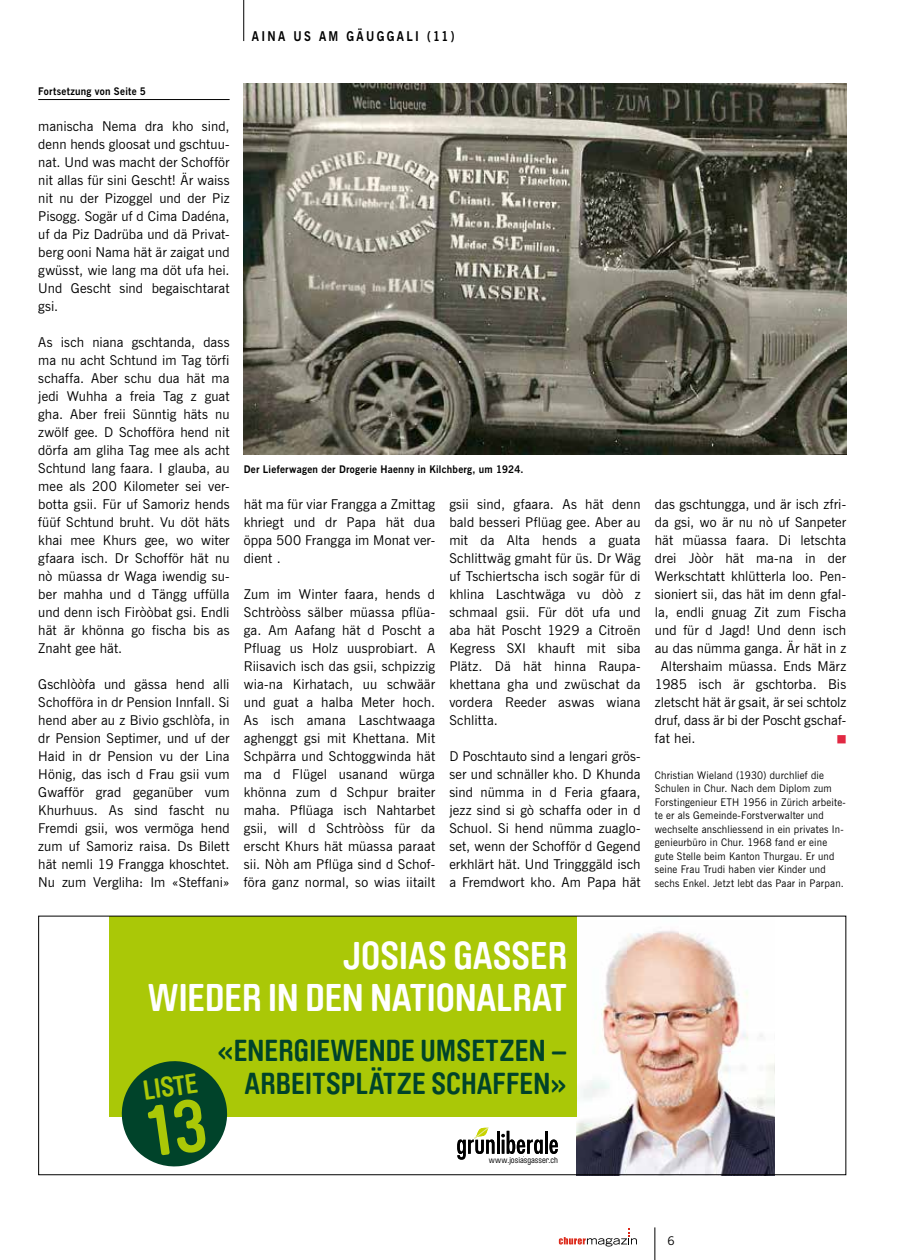
<style>
.page{position:relative;width:899px;height:1260px;background:#fff}
.page>*{position:absolute;margin:0;border:0;box-sizing:border-box;transform-origin:0 0}
.t1{font:700 38.1px/41.4px "Brauer Neue";color:#fff;text-align:right}
.t2{font:700 30px "Brauer Neue";letter-spacing:.005em;color:#00432a}
.t3{font:700 27.3px "Brauer Neue";color:#aac807}
.t4{font:13.5px/18px "News Gothic BT";letter-spacing:.005em;color:#000;text-align:justify}
.t5{font:700 13.5px "News Gothic BT";letter-spacing:.2em;color:#000;scale:.86 1}
.t6{font:12px "News Gothic BT";color:#000}
.t7{font:10.5px/13.5px "News Gothic BT";letter-spacing:.02em;color:#000;scale:.95 1}
.t8{font:700 10.5px "News Gothic BT";letter-spacing:.025em;color:#000;scale:.95 1}
.t9{font:9px "Zapf Dingbats IT Cby BT";color:#e12842}
.t10{font:8.4px "Brauer Neue";color:#000}
</style>
<div class="page">
<hr style="left:243px;top:0;width:1px;height:41px;background:#000">
<hr style="left:654px;top:1227px;width:1px;height:33px;background:#000">
<svg style="left:559px;top:1228px;width:78px;height:18px"></svg>
<hr style="left:38px;top:99px;width:192px;height:1px;background:#000">
<img style="left:577px;top:930px;width:197px;height:243px">
<div style="left:110px;top:916px;width:467px;height:201px;background:#aac807"></div>
<svg style="left:457px;top:1127px;width:101px;height:33px"></svg>
<img style="left:244px;top:84px;width:602px;height:371px">
<svg style="left:121px;top:1061px;width:107px;height:106px"></svg>
<p class="t5" style="left:252px;top:28px;width:237px">AINA US AM GÄUGGALI (11)</p>
<p class="t8" style="left:38px;top:85px;width:115px">Fortsetzung von Seite 5</p>
<p class="t4" style="left:38px;top:117px;width:193px">manischa Nema dra kho sind, denn hends gloosat und gschtuu&shy;nat. Und was macht der Schofför nit allas für sini Gescht! Är waiss nit nu der Pizoggel und der Piz Pisogg. Sogär uf d Cima Dadéna, uf da Piz Dadrüba und dä Privat&shy;berg ooni Nama hät är zaigat und gwüsst, wie lang ma döt ufa hei.<br>Und Gescht sind begaischtarat gsi.</p>
<p class="t4" style="left:38px;top:333px;width:193px">As isch niana gschtanda, dass ma nu acht Schtund im Tag törfi schaffa. Aber schu dua hät ma jedi Wuhha a freia Tag z guat gha. Aber freii Sünntig häts nu zwölf gee. D Schofföra hend nit dörfa am gliha Tag mee als acht Schtund lang faara. I glauba, au mee als 200 Kilometer sei ver&shy;botta gsii. Für uf Samoriz hends füüf Schtund bruht. Vu döt häts khai mee Khurs gee, wo witer gfaara isch. Dr Schofför hät nu nò müassa dr Waga iwendig su&shy;ber mahha und d Tängg uffülla und denn isch Firòòbat gsi. Endli hät är khönna go fischa bis as Znaht gee hät.</p>
<p class="t4" style="left:38px;top:675px;width:193px">Gschlòòfa und gässa hend alli Schofföra in dr Pension Innfall. Si hend aber au z Bivio gschlòfa, in dr Pension Septimer, und uf der Haid in dr Pension vu der Lina Hönig, das isch d Frau gsii vum Gwafför grad geganüber vum Khurhuus. As sind fascht nu Fremdi gsii, wos vermöga hend zum uf Samoriz raisa. Ds Bilett hät nemli 19 Frangga khoschtet.<br>Nu zum Vergliha: Im «Steffani»</p>
<p class="t8" style="left:244px;top:463px;width:296px">Der Lieferwagen der Drogerie Haenny in Kilchberg, um 1924.</p>
<p class="t4" style="left:244px;top:495px;width:193px">hät ma für viar Frangga a Zmittag khriegt und dr Papa hät dua öppa 500 Frangga im Monat ver&shy;dient .</p>
<p class="t4" style="left:244px;top:585px;width:193px">Zum im Winter faara, hends d Schtròòss sälber müassa pflüa&shy;ga. Am Aafang hät d Poscht a Pfluag us Holz uusprobiart. A Riisavich isch das gsii, schpizzig wia-na Kirhatach, uu schwäär und guat a halba Meter hoch.<br>As isch amana Laschtwaaga aghenggt gsi mit Khettana. Mit Schpärra und Schtoggwinda hät ma d Flügel usanand würga khönna zum d Schpur braiter maha. Pflüaga isch Nahtarbet gsii, will d Schtròòss für da erscht Khurs hät müassa paraat sii. Nòh am Pflüga sind d Schof&shy;föra ganz normal, so wias iitailt</p>
<p class="t4" style="left:449px;top:495px;width:193px">gsii sind, gfaara. As hät denn bald besseri Pflüag gee. Aber au mit da Alta hends a guata Schlittwäg gmaht für üs. Dr Wäg uf Tschiertscha isch sogär für di khlina Laschtwäga vu dòò z schmaal gsii. Für döt ufa und aba hät Poscht 1929 a Citroën Kegress SXI khauft mit siba Plätz. Dä hät hinna Raupa&shy;khettana gha und zwüschat da vordera Reeder aswas wiana Schlitta.</p>
<p class="t4" style="left:449px;top:747px;width:193px">D Poschtauto sind a lengari grös&shy;ser und schnäller kho. D Khunda sind nümma in d Feria gfaara, jezz sind si gò schaffa oder in d Schuol. Si hend nümma zuaglo&shy;set, wenn der Schofför d Gegend erkhlärt hät. Und Tringggäld isch a Fremdwort kho. Am Papa hät</p>
<p class="t4" style="left:655px;top:495px;width:193px">das gschtungga, und är isch zfri-</p>
<p class="t4" style="left:655px;top:513px;width:193px">da gsi, wo är nu nò uf Sanpeter</p>
<p class="t4" style="left:655px;top:531px;width:193px">hät müassa faara. Di letschta</p>
<p class="t4" style="left:655px;top:549px;width:193px">drei Jòòr hät ma-na in der</p>
<p class="t4" style="left:655px;top:567px;width:193px">Werkschtatt khlütterla loo. Pen-</p>
<p class="t4" style="left:655px;top:585px;width:193px">sioniert sii, das hät im denn gfal-</p>
<p class="t4" style="left:655px;top:603px;width:193px">la, endli gnuag Zit zum Fischa</p>
<p class="t4" style="left:655px;top:621px;width:193px">und für d Jagd! Und denn isch</p>
<p class="t4" style="left:655px;top:639px;width:193px">au das nümma ganga. Är hät in z</p>
<p class="t4" style="left:661px;top:657px;width:187px">Altershaim müassa. Ends März</p>
<p class="t4" style="left:655px;top:675px;width:193px">1985 isch är gschtorba. Bis</p>
<p class="t4" style="left:655px;top:693px;width:193px">zletscht hät är gsait, är sei schtolz</p>
<p class="t4" style="left:655px;top:711px;width:193px">druf, dass är bi der Poscht gschaf-</p>
<p class="t4" style="left:655px;top:729px;width:42px">fat hei.</p>
<p class="t9" style="left:837px;top:734px;width:10px">■</p>
<p class="t7" style="left:655px;top:768px;width:203px">Christian Wieland (1930) durchlief die Schulen in Chur. Nach dem Diplom zum Forstingenieur ETH 1956 in Zürich arbeite&shy;te er als Gemeinde-Forstverwalter und wechselte anschliessend in ein privates In&shy;genieurbüro in Chur. 1968 fand er eine gute Stelle beim Kanton Thurgau. Er und seine Frau Trudi haben vier Kinder und sechs Enkel. Jetzt lebt das Paar in Parpan.</p>
<h1 class="t1" style="left:148px;top:936px;width:421px">JOSIAS GASSER<br>WIEDER IN DEN NATIONALRAT</h1>
<h2 class="t2" style="left:217px;top:1033px;width:352px">«ENERGIEWENDE UMSETZEN –</h2>
<h3 class="t3" style="left:141px;top:1075px;width:56px;rotate:-8deg">LISTE</h3>
<h2 class="t2" style="left:245px;top:1066px;width:324px">ARBEITSPLÄTZE SCHAFFEN»</h2>
<p class="t10" style="left:489px;top:1155px;width:71px">www.josiasgasser.ch</p>
<p class="t6" style="left:668px;top:1233px;width:9px">6</p>
</div>
